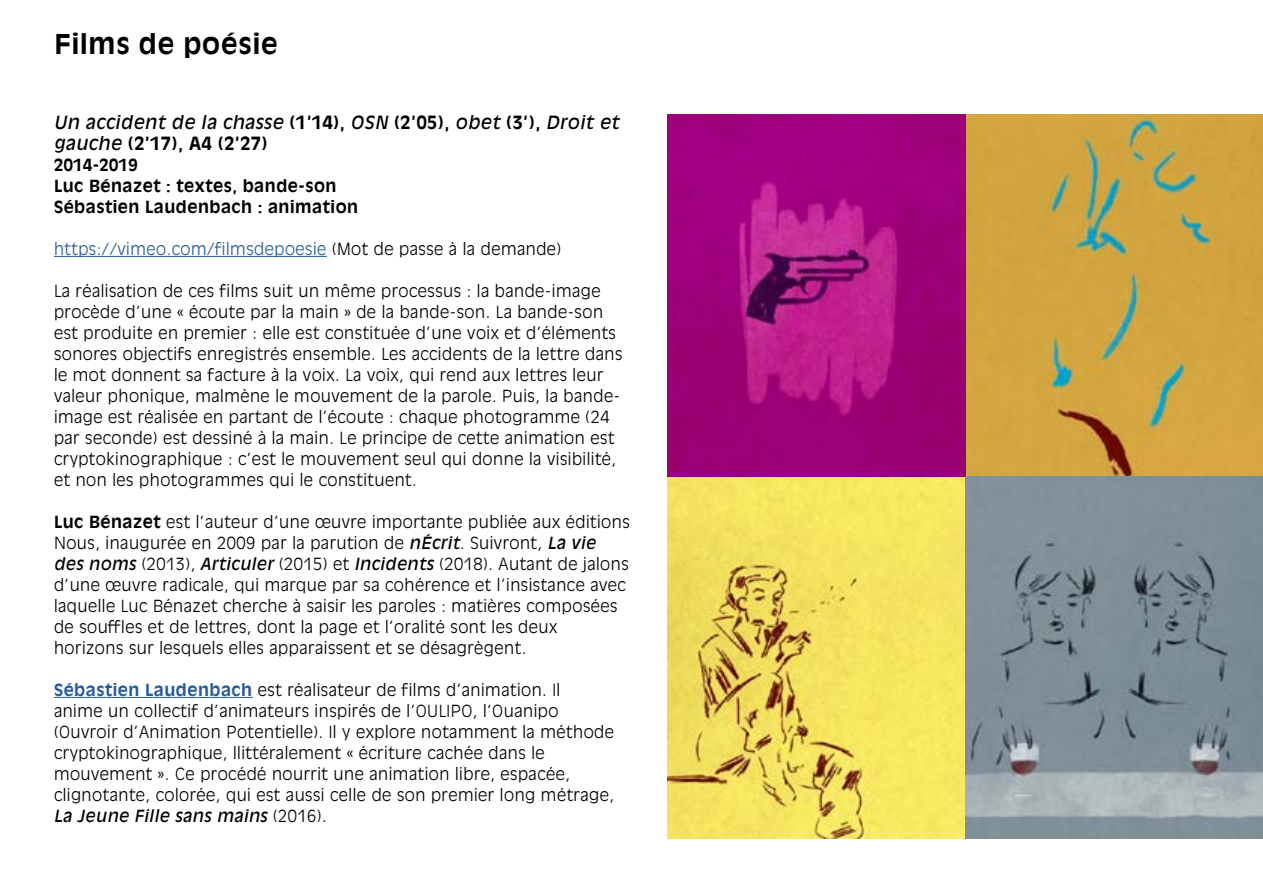
<style>
.page{position:relative;width:1263px;height:893px;background:#fff}
.page>*{position:absolute;margin:0;border:0;box-sizing:border-box;transform-origin:0 0}
.t1{font:700 27px "Antique Olive Std";letter-spacing:.03em;color:#000}
.t2{font:italic 18px/21px "Antique Olive Std";letter-spacing:.03em;color:#000}
.t3{font:300 16.5px/21px "Antique Olive Std";letter-spacing:.03em;color:#000}
.t4{font:700 16.5px/21px "Antique Olive Std";letter-spacing:.03em;color:#000}
.t5{font:300 16.5px "Antique Olive Std";letter-spacing:.03em;color:#275b9b}
.s1{font-weight:700;font-style:normal}
.s2{color:#000}
.s3{font-weight:700}
.s4{font-weight:400;font-style:italic}
.s5{font-weight:700;color:#275b9b}
</style>
<div class="page">
<hr style="left:54px;top:256px;width:273px;height:1px;background:#275b9b">
<hr style="left:54px;top:697px;width:199px;height:1px;background:#275b9b">
<img style="left:668px;top:115px;width:595px;height:724px">
<h1 class="t1" style="left:55px;top:27px;width:224px">Films de poésie</h1>
<p class="t2" style="left:54px;top:112px;width:567px">Un accident de la chasse <span class="s1">(1’14),</span> OSN <span class="s1">(2’05),</span> obet <span class="s1">(3’),</span> Droit et gauche <span class="s1">(2’17), A4 (2’27)</span></p>
<p class="t4" style="left:54px;top:154px;width:306px">2014-2019<br>Luc Bénazet : textes, bande-son<br>Sébastien Laudenbach : animation</p>
<p class="t5" style="left:54px;top:239px;width:509px">https://vimeo.com/filmsdepoesie <span class="s2">(Mot de passe à la demande)</span></p>
<p class="t3" style="left:54px;top:280px;width:570px">La réalisation de ces films suit un même processus : la bande-image procède d’une « écoute par la main » de la bande-son. La bande-son est produite en premier : elle est constituée d’une voix et d’éléments sonores objectifs enregistrés ensemble. Les accidents de la lettre dans le mot donnent sa facture à la voix. La voix, qui rend aux lettres leur valeur phonique, malmène le mouvement de la parole. Puis, la bande&shy;image est réalisée en partant de l’écoute : chaque photogramme (24 par seconde) est dessiné à la main. Le principe de cette animation est cryptokinographique : c’est le mouvement seul qui donne la visibilité, et non les photogrammes qui le constituent.</p>
<p class="t3" style="left:54px;top:511px;width:577px"><span class="s3">Luc Bénazet</span> est l’auteur d’une œuvre importante publiée aux éditions Nous, inaugurée en 2009 par la parution de <span class="s4">nÉcrit</span>. Suivront, <span class="s4">La vie<br>des noms</span> (2013), <span class="s4">Articuler</span> (2015) et <span class="s4">Incidents</span> (2018). Autant de jalons d’une œuvre radicale, qui marque par sa cohérence et l’insistance avec laquelle Luc Bénazet cherche à saisir les paroles : matières composées de souffles et de lettres, dont la page et l’oralité sont les deux horizons sur lesquels elles apparaissent et se désagrègent.</p>
<p class="t3" style="left:54px;top:679px;width:562px"><span class="s5">Sébastien Laudenbach</span> est réalisateur de films d’animation. Il<br>anime un collectif d’animateurs inspirés de l’OULIPO, l’Ouanipo (Ouvroir d’Animation Potentielle). Il y explore notamment la méthode cryptokinographique, llittéralement « écriture cachée dans le mouvement ». Ce procédé nourrit une animation libre, espacée, clignotante, colorée, qui est aussi celle de son premier long métrage, <span class="s4">La Jeune Fille sans mains</span> (2016).</p>
</div>
